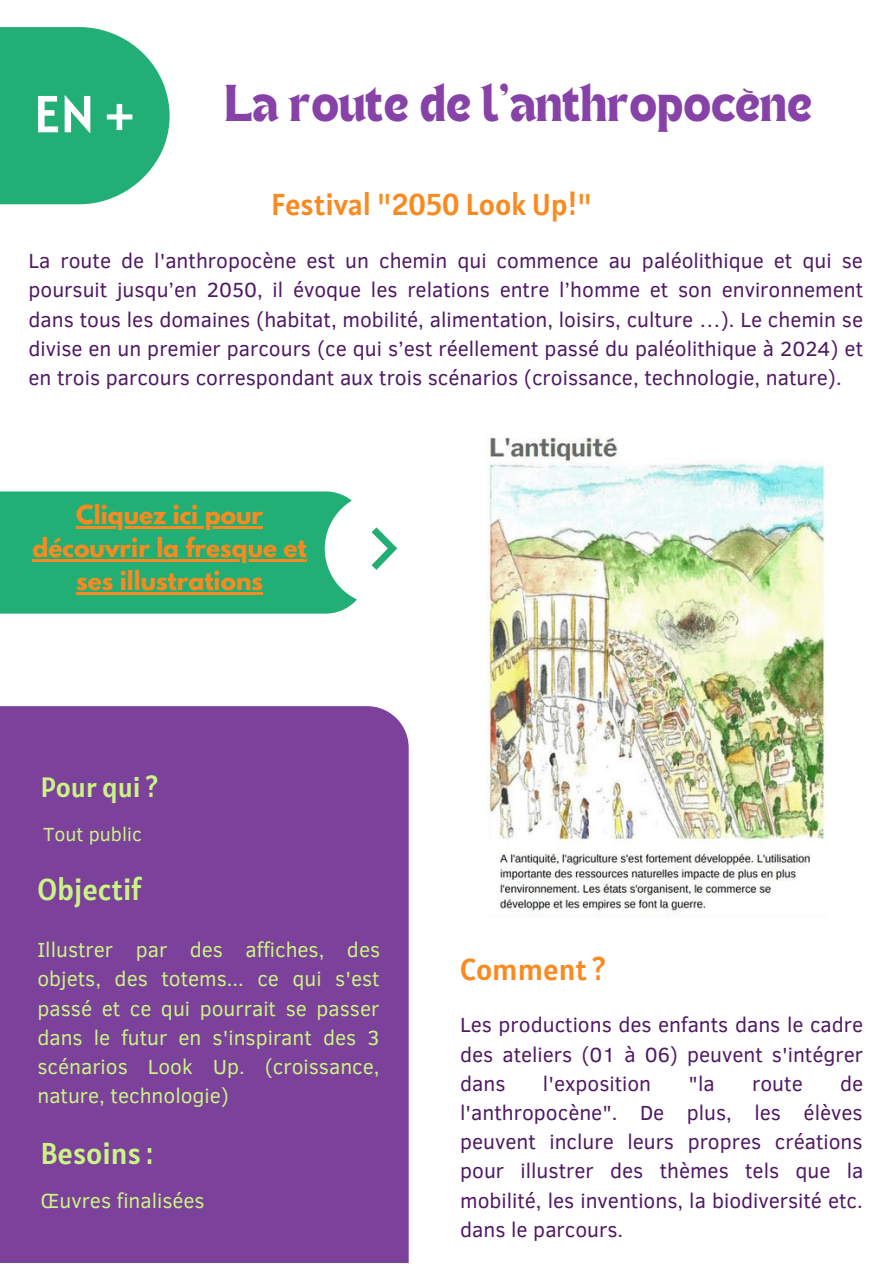
<style>
.page{position:relative;width:893px;height:1264px;background:#fff}
.page>*{position:absolute;margin:0;border:0;box-sizing:border-box;transform-origin:0 0}
.t1{font:52.2px "Alatsi";color:#fff}
.t2{font:37.5px "TANHEADLINE";color:#8742a8}
.t3{font:30px "Alatsi";color:#fa8a20}
.t4{font:30px "Alatsi";color:#caf483}
.t5{font:27.9px "Alatsi";color:#caf483}
.t6{font:700 23.4px/32.5px "League Spartan";color:#fa8a20;text-align:center}
.t7{font:21px/29.2px "Clear Sans";color:#4f1964;text-align:justify}
.t8{font:21px/29.2px "Clear Sans";color:#caf483;text-align:justify}
.t9{font:19.5px "Clear Sans";color:#caf483}
</style>
<div class="page">
<svg style="left:0;top:27px;width:170px;height:177px;background:#3bb886"></svg>
<div style="left:0;top:706px;width:408px;height:556px;background:#7c419b"></div>
<img style="left:487px;top:437px;width:339px;height:479px">
<svg style="left:0;top:491px;width:398px;height:122px"></svg>
<hr style="left:76px;top:526px;width:187px;height:3px;background:#fa8a20">
<hr style="left:33px;top:559px;width:274px;height:2px;background:#fa8a20">
<hr style="left:76px;top:592px;width:187px;height:2px;background:#fa8a20">
<h1 class="t1" style="left:34px;top:80px;width:102px">EN +</h1>
<h2 class="t2" style="left:225px;top:83px;width:588px">La route de l'anthropocène</h2>
<h3 class="t3" style="left:271px;top:185px;width:322px">Festival "2050 Look Up!"</h3>
<p class="t7" style="left:29px;top:245px;width:836px">La route de l'anthropocène est un chemin qui commence au paléolithique et qui se poursuit jusqu’en 2050, il évoque les relations entre l’homme et son environnement dans tous les domaines (habitat, mobilité, alimentation, loisirs, culture …). Le chemin se divise en un premier parcours (ce qui s’est réellement passé du paléolithique à 2024) et en trois parcours correspondant aux trois scénarios (croissance, technologie, nature).</p>
<p class="t6" style="left:33px;top:501px;width:276px">Cliquez ici pour découvrir la fresque et ses illustrations</p>
<h3 class="t5" style="left:41px;top:769px;width:119px">Pour qui ?</h3>
<p class="t9" style="left:43px;top:819px;width:100px">Tout public</p>
<h3 class="t4" style="left:37px;top:870px;width:106px">Objectif</h3>
<p class="t8" style="left:37px;top:934px;width:344px">Illustrer par des affiches, des objets, des totems... ce qui s'est passé et ce qui pourrait se passer dans le futur en s'inspirant des 3 scénarios Look Up. (croissance, nature, technologie)</p>
<h3 class="t4" style="left:41px;top:1133px;width:114px">Besoins :</h3>
<p class="t8" style="left:41px;top:1184px;width:166px">Œuvres finalisées</p>
<h3 class="t3" style="left:460px;top:949px;width:147px">Comment ?</h3>
<p class="t7" style="left:460px;top:1009px;width:404px">Les productions des enfants dans le cadre des ateliers (01 à 06) peuvent s'intégrer dans</p>
<p class="t7" style="left:460px;top:1067px;width:405px;text-indent:380px">de l'anthropocène". De plus, les élèves peuvent inclure leurs propres créations pour illustrer des thèmes tels que la mobilité, les inventions, la biodiversité etc. dans le parcours.</p>
<p class="t7" style="left:543px;top:1067px;width:110px">l'exposition</p>
<p class="t7" style="left:688px;top:1067px;width:28px">"la</p>
<p class="t7" style="left:752px;top:1067px;width:52px">route</p>
</div>
